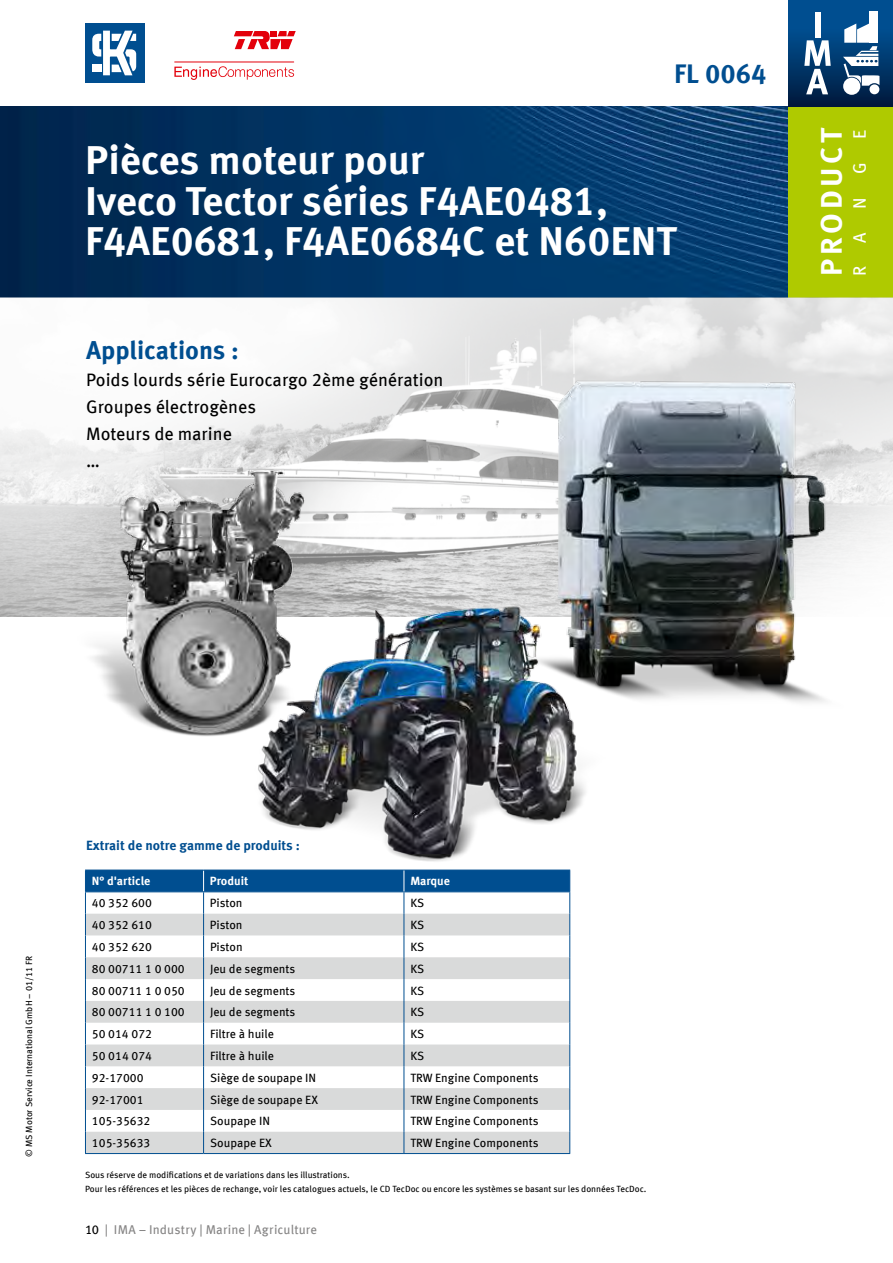
<style>
.page{position:relative;width:893px;height:1263px;background:#fff}
.page>*{position:absolute;margin:0;border:0;box-sizing:border-box;transform-origin:0 0}
.t1{font:700 40.5px/40.5px "Meta OFC";color:#fff}
.t2{font:700 30px "Meta OFC";letter-spacing:.125em;color:#fff}
.t3{font:700 27px "Meta OFC";color:#004e90}
.t4{font:700 25.5px "Meta OFC";color:#004e90}
.t5{font:18px/27px "Meta OFC";color:#000}
.t6{font:18px "Meta OFC";color:#fff}
.t7{font:700 13.5px "Meta OFC";color:#004e90}
.t8{font:12.75px "Meta OFC";letter-spacing:.01em;color:#868585}
.t9{font:12px "Meta OFC";color:#000}
.t10{font:700 12px "Meta OFC";color:#fff}
.t11{font:9px/13.5px "Meta OFC";color:#000}
.s1{color:#000}
</style>
<div class="page">
<img style="left:0;top:106px;width:789px;height:192px">
<div style="left:789px;top:106px;width:104px;height:192px;background:#afca00"></div>
<svg style="left:789px;top:0;width:104px;height:106px;background:#023d74"></svg>
<div style="left:815px;top:12px;width:5px;height:25px;background:#fff"></div>
<svg style="left:804px;top:40px;width:27px;height:54px"></svg>
<div style="left:870px;top:11px;width:8px;height:32px;background:#fff"></div>
<div style="left:843px;top:78px;width:17px;height:17px;background:#fff;border-radius:50%"></div>
<div style="left:869px;top:84px;width:10px;height:10px;background:#fff;border-radius:50%"></div>
<svg style="left:843px;top:24px;width:36px;height:62px"></svg>
<div style="left:85px;top:23px;width:60px;height:60px;background:#004e90"></div>
<svg style="left:92px;top:31px;width:44px;height:44px"></svg>
<img style="left:0;top:298px;width:893px;height:319px">
<img style="left:504px;top:372px;width:341px;height:331px">
<img style="left:223px;top:577px;width:383px;height:314px">
<img style="left:38px;top:434px;width:334px;height:333px">
<svg style="left:234px;top:31px;width:62px;height:18px"></svg>
<hr style="left:175px;top:62px;width:119px;height:1px;background:#e3000b">
<svg style="left:174px;top:66px;width:120px;height:14px"></svg>
<svg style="left:85px;top:870px;width:485px;height:283px"></svg>
<hr style="left:85px;top:1153px;width:119px;height:1px;background:#004e90">
<hr style="left:204px;top:1153px;width:200px;height:1px;background:#004e90">
<hr style="left:404px;top:1153px;width:166px;height:1px;background:#004e90">
<h3 class="t3" style="left:674px;top:56px;width:94px">FL 0064</h3>
<h1 class="t1" style="left:85px;top:140px;width:593px">Pièces moteur pour<br>Iveco Tector séries F4AE0481,<br>F4AE0681, F4AE0684C et N60ENT</h1>
<h3 class="t4" style="left:86px;top:334px;width:154px">Applications :</h3>
<h3 class="t5" style="left:86px;top:367px;width:359px">Poids lourds série Eurocargo 2ème génération<br>Groupes électrogènes<br>Moteurs de marine<br>…</h3>
<h2 class="t2" style="left:812px;top:276px;width:151px;rotate:-90deg">PRODUCT</h2>
<h3 class="t6" style="left:848px;top:139px;width:11px;rotate:-90deg">E</h3>
<h3 class="t6" style="left:848px;top:174px;width:13px;rotate:-90deg">G</h3>
<h3 class="t6" style="left:848px;top:209px;width:13px;rotate:-90deg">N</h3>
<h3 class="t6" style="left:848px;top:243px;width:12px;rotate:-90deg">A</h3>
<h3 class="t6" style="left:848px;top:276px;width:12px;rotate:-90deg">R</h3>
<p class="t11" style="left:22px;top:1157px;width:203px;rotate:-90deg">© MS Motor Service International GmbH – 01/11 FR</p>
<p class="t7" style="left:86px;top:837px;width:215px">Extrait de notre gamme de produits :</p>
<p class="t10" style="left:92px;top:874px;width:60px">N° d'article</p>
<p class="t10" style="left:210px;top:874px;width:40px">Produit</p>
<p class="t10" style="left:410px;top:874px;width:41px">Marque</p>
<p class="t9" style="left:92px;top:896px;width:62px">40 352 600</p>
<p class="t9" style="left:210px;top:896px;width:34px">Piston</p>
<p class="t9" style="left:410px;top:896px;width:15px">KS</p>
<p class="t9" style="left:92px;top:917px;width:62px">40 352 610</p>
<p class="t9" style="left:210px;top:917px;width:34px">Piston</p>
<p class="t9" style="left:410px;top:917px;width:15px">KS</p>
<p class="t9" style="left:92px;top:939px;width:62px">40 352 620</p>
<p class="t9" style="left:210px;top:939px;width:34px">Piston</p>
<p class="t9" style="left:410px;top:939px;width:15px">KS</p>
<p class="t9" style="left:92px;top:961px;width:94px">80 00711 1 0 000</p>
<p class="t9" style="left:210px;top:961px;width:87px">Jeu de segments</p>
<p class="t9" style="left:410px;top:961px;width:15px">KS</p>
<p class="t9" style="left:92px;top:983px;width:94px">80 00711 1 0 050</p>
<p class="t9" style="left:210px;top:983px;width:87px">Jeu de segments</p>
<p class="t9" style="left:410px;top:983px;width:15px">KS</p>
<p class="t9" style="left:92px;top:1005px;width:94px">80 00711 1 0 100</p>
<p class="t9" style="left:210px;top:1005px;width:87px">Jeu de segments</p>
<p class="t9" style="left:410px;top:1005px;width:15px">KS</p>
<p class="t9" style="left:92px;top:1026px;width:62px">50 014 072</p>
<p class="t9" style="left:210px;top:1026px;width:65px">Filtre à huile</p>
<p class="t9" style="left:410px;top:1026px;width:15px">KS</p>
<p class="t9" style="left:92px;top:1048px;width:62px">50 014 074</p>
<p class="t9" style="left:210px;top:1048px;width:65px">Filtre à huile</p>
<p class="t9" style="left:410px;top:1048px;width:15px">KS</p>
<p class="t9" style="left:92px;top:1070px;width:53px">92-17000</p>
<p class="t9" style="left:210px;top:1070px;width:108px">Siège de soupape IN</p>
<p class="t9" style="left:410px;top:1070px;width:130px">TRW Engine Components</p>
<p class="t9" style="left:92px;top:1092px;width:53px">92-17001</p>
<p class="t9" style="left:210px;top:1092px;width:110px">Siège de soupape EX</p>
<p class="t9" style="left:410px;top:1092px;width:130px">TRW Engine Components</p>
<p class="t9" style="left:92px;top:1114px;width:60px">105-35632</p>
<p class="t9" style="left:210px;top:1114px;width:61px">Soupape IN</p>
<p class="t9" style="left:410px;top:1114px;width:130px">TRW Engine Components</p>
<p class="t9" style="left:92px;top:1135px;width:60px">105-35633</p>
<p class="t9" style="left:210px;top:1135px;width:63px">Soupape EX</p>
<p class="t9" style="left:410px;top:1135px;width:130px">TRW Engine Components</p>
<p class="t11" style="left:85px;top:1168px;width:563px">Sous réserve de modifications et de variations dans les illustrations.<br>Pour les références et les pièces de rechange, voir les catalogues actuels, le CD TecDoc ou encore les systèmes se basant sur les données TecDoc.</p>
<p class="t8" style="left:85px;top:1222px;width:233px"><span class="s1">10</span> | IMA – Industry | Marine | Agriculture</p>
</div>
